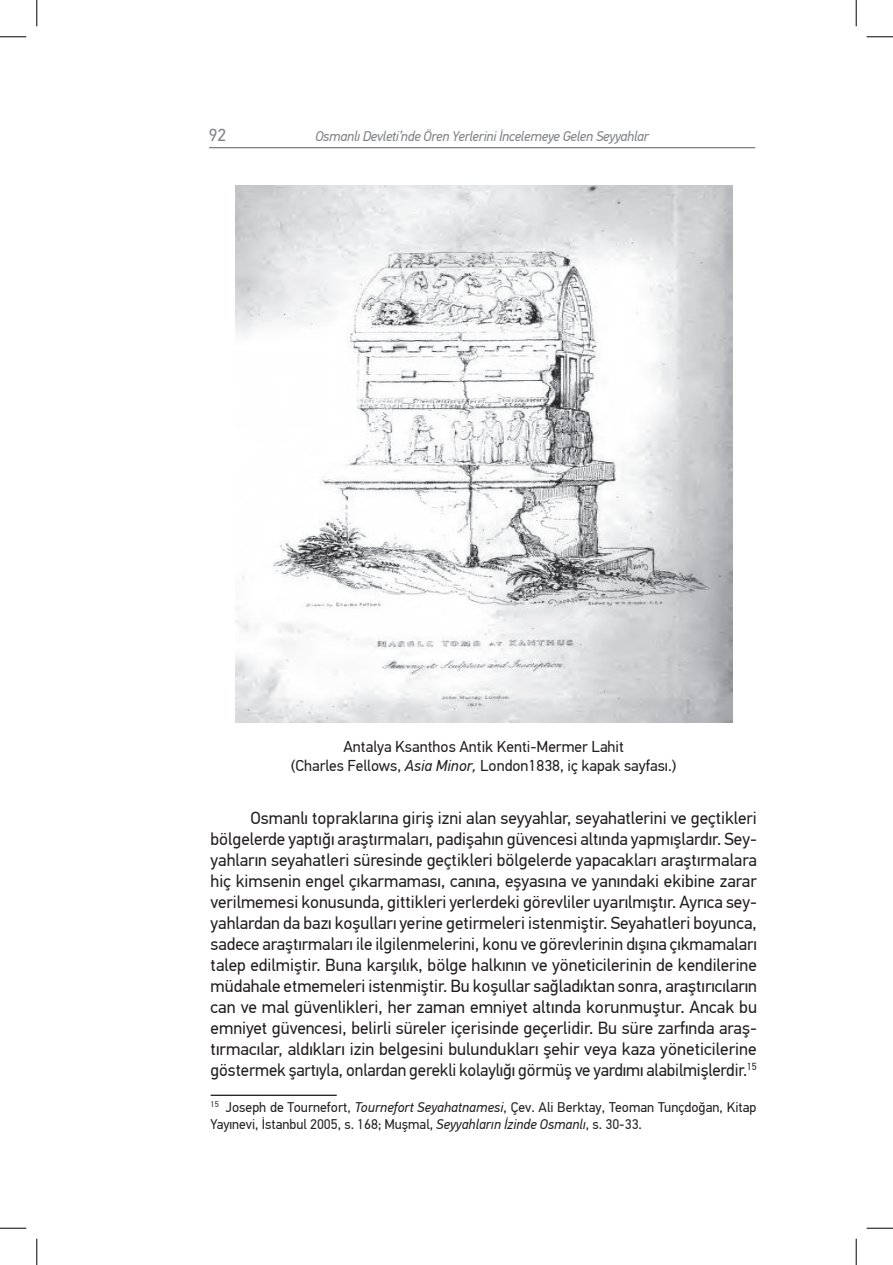
<style>
.page{position:relative;width:893px;height:1265px;background:#fff}
.page>*{position:absolute;margin:0;border:0;box-sizing:border-box;transform-origin:0 0}
.t1{font:17.5px/21px "PF Din Text Pro";letter-spacing:-.005em;color:#231f20;text-align:justify}
.t2{font:17.5px "PF Din Text Pro";color:#808285}
.t3{font:15.75px/18.9px "PF Din Text Pro";color:#231f20;text-align:center}
.t4{font:14px/16.8px "PF Din Text Pro";color:#231f20}
.t5{font:italic 14px "PF Din Text Pro";letter-spacing:-.02em;color:#808285}
.s1{font-style:italic}
</style>
<div class="page">
<hr style="left:209px;top:147px;width:545px;height:1px;background:#808285">
<img style="left:235px;top:186px;width:496px;height:536px">
<hr style="left:210px;top:1094px;width:126px;height:1px;background:#231f20">
<svg style="left:0;top:36px;width:26px;height:1px"></svg>
<svg style="left:866px;top:36px;width:26px;height:1px"></svg>
<svg style="left:0;top:1227px;width:26px;height:1px"></svg>
<svg style="left:866px;top:1227px;width:26px;height:1px"></svg>
<svg style="left:36px;top:0;width:1px;height:26px"></svg>
<svg style="left:36px;top:1238px;width:1px;height:26px"></svg>
<svg style="left:855px;top:0;width:1px;height:26px"></svg>
<svg style="left:855px;top:1238px;width:1px;height:26px"></svg>
<p class="t2" style="left:209px;top:124px;width:19px">92</p>
<p class="t5" style="left:315px;top:127px;width:335px">Osmanlı Devleti’nde Ören Yerlerini İncelemeye Gelen Seyyahlar</p>
<p class="t3" style="left:291px;top:737px;width:387px">Antalya Ksanthos Antik Kenti-Mermer Lahit<br>(Charles Fellows, <span class="s1">Asia Minor,</span> London1838, iç kapak sayfası.)</p>
<p class="t1" style="left:210px;top:807px;width:548px;text-indent:40px">Osmanlı topraklarına giriş izni alan seyyahlar, seyahatlerini ve geçtikleri bölgelerde yaptığı araştırmaları, padişahın güvencesi altında yapmışlardır. Sey&shy;yahların seyahatleri süresinde geçtikleri bölgelerde yapacakları araştırmalara hiç kimsenin engel çıkarmaması, canına, eşyasına ve yanındaki ekibine zarar verilmemesi konusunda, gittikleri yerlerdeki görevliler uyarılmıştır. Ayrıca sey&shy;yahlardan da bazı koşulları yerine getirmeleri istenmiştir. Seyahatleri boyunca, sadece araştırmaları ile ilgilenmelerini, konu ve görevlerinin dışına çıkmamaları talep edilmiştir. Buna karşılık, bölge halkının ve yöneticilerinin de kendilerine müdahale etmemeleri istenmiştir. Bu koşullar sağladıktan sonra, araştırıcıların can ve mal güvenlikleri, her zaman emniyet altında korunmuştur. Ancak bu emniyet güvencesi, belirli süreler içerisinde geçerlidir. Bu süre zarfında araş&shy;tırmacılar, aldıkları izin belgesini bulundukları şehir veya kaza yöneticilerine göstermek şartıyla, onlardan gerekli kolaylığı görmüş ve yardımı alabilmişlerdir.<sup>15</sup></p>
<p class="t4" style="left:210px;top:1098px;width:547px"><sup>15</sup> Joseph de Tournefort, <span class="s1">Tournefort Seyahatnamesi</span>, Çev. Ali Berktay, Teoman Tunçdoğan, Kitap<br>Yayınevi, İstanbul 2005, s. 168; Muşmal, <span class="s1">Seyyahların İzinde Osmanlı</span>, s. 30-33.</p>
</div>
